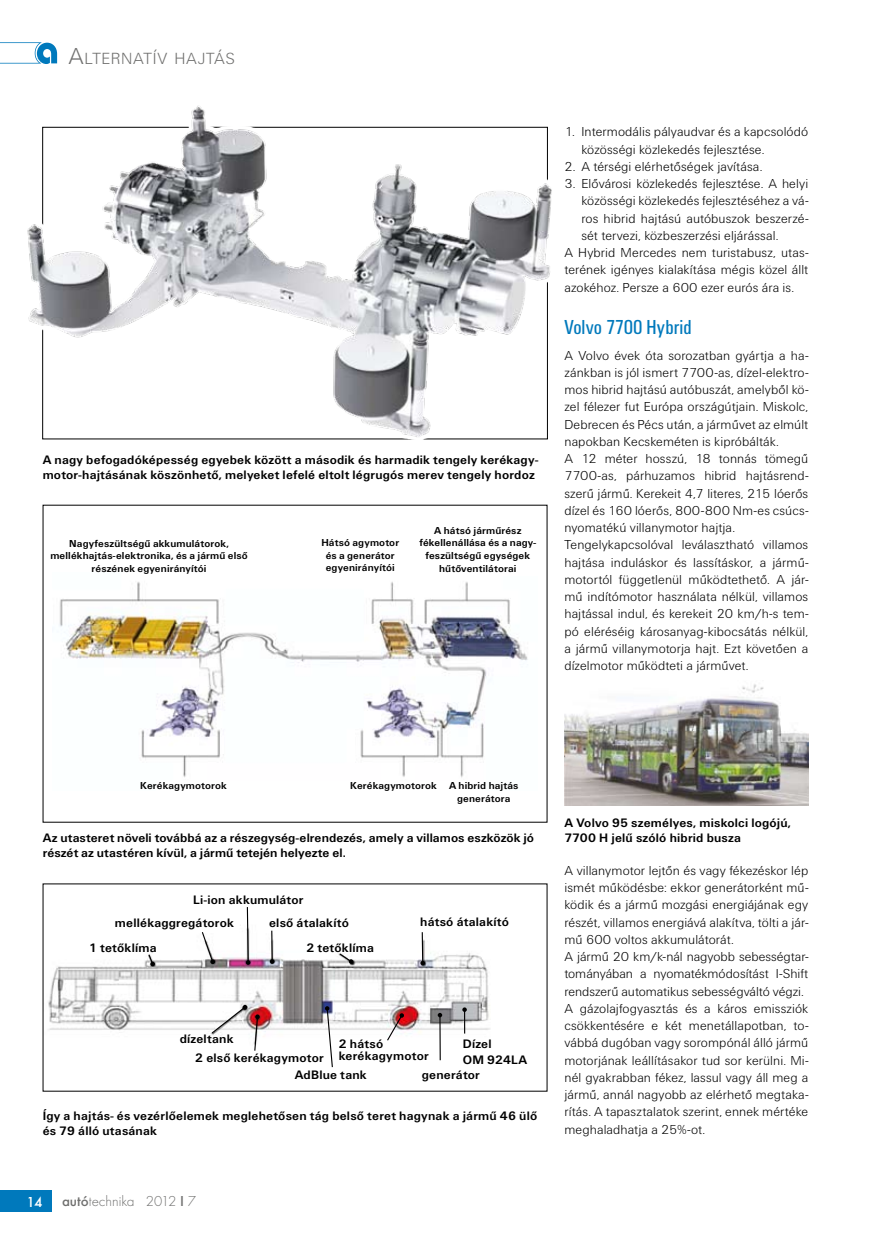
<style>
.page{position:relative;width:872px;height:1246px;background:#fff}
.page>*{position:absolute;margin:0;border:0;box-sizing:border-box;transform-origin:0 0}
.t1{font:21px "U001 Con";color:#0079bc}
.t2{font:16.8px "U001 Lig";letter-spacing:.04em;color:#70706f}
.t3{font:300 15px "Futura TOT";color:#70706f}
.t4{font:500 15px "Futura TOT";color:#fff}
.t5{font:13.5px/17.2px "U001 Lig";letter-spacing:.005em;color:#000}
.t6{font:700 12.75px/15.3px "U001";letter-spacing:.015em;color:#000}
.t7{font:700 10.5px/12.6px "U001";letter-spacing:.01em;color:#000;text-align:center}
.s1{font-size:24px}
.s2{font-weight:500}
</style>
<div class="page">
<div style="left:0;top:1191px;width:51px;height:21px;background:#0079bc"></div>
<svg style="left:0;top:42px;width:57px;height:22px"></svg>
<img style="left:564px;top:684px;width:244px;height:121px">
<img style="left:27px;top:105px;width:525px;height:333px">
<img style="left:59px;top:581px;width:469px;height:197px">
<img style="left:48px;top:952px;width:442px;height:92px">
<svg style="left:325px;top:1006px;width:8px;height:62px"></svg>
<svg style="left:386px;top:1013px;width:18px;height:29px"></svg>
<hr style="left:439px;top:1015px;width:2px;height:45px;background:#000">
<svg style="left:438px;top:1013px;width:4px;height:4px"></svg>
<svg style="left:462px;top:1007px;width:5px;height:26px"></svg>
<svg style="left:246px;top:907px;width:4px;height:58px"></svg>
<svg style="left:270px;top:930px;width:4px;height:34px"></svg>
<svg style="left:201px;top:932px;width:14px;height:32px"></svg>
<svg style="left:147px;top:953px;width:8px;height:13px"></svg>
<svg style="left:338px;top:952px;width:15px;height:12px"></svg>
<svg style="left:420px;top:932px;width:5px;height:33px"></svg>
<svg style="left:254px;top:1014px;width:6px;height:37px"></svg>
<svg style="left:210px;top:1005px;width:37px;height:30px"></svg>
<p class="t2" style="left:68px;top:49px;width:168px"><span class="s1">A</span>LTERNATÍV HAJTÁS</p>
<p class="t6" style="left:43px;top:452px;width:497px">A nagy befogadóképesség egyebek között a második és harmadik tengely kerékagy&shy;motor-hajtásának köszönhető, melyeket lefelé eltolt légrugós merev tengely hordoz</p>
<p class="t7" style="left:50px;top:537px;width:199px">Nagyfeszültségű akkumulátorok, mellékhajtás-elektronika, és a jármű első részének egyenirányítói</p>
<p class="t7" style="left:321px;top:536px;width:79px">Hátsó agymotor és a generátor egyenirányítói</p>
<p class="t7" style="left:419px;top:524px;width:118px">A hátsó járműrész fékellenállása és a nagy&shy;feszültségű egységek hűtőventilátorai</p>
<p class="t5" style="left:581px;top:123px;width:228px;text-indent:-17px">1. Intermodális pályaudvar és a kapcsolódó közösségi közlekedés fejlesztése.</p>
<p class="t5" style="left:564px;top:158px;width:199px">2. A térségi elérhetőségek javítása.</p>
<p class="t5" style="left:564px;top:175px;width:245px">3. Elővárosi közlekedés fejlesztése. A helyi</p>
<p class="t5" style="left:581px;top:192px;width:228px">közösségi közlekedés fejlesztéséhez a vá-</p>
<p class="t5" style="left:581px;top:210px;width:228px">ros hibrid hajtású autóbuszok beszerzé-</p>
<p class="t5" style="left:581px;top:227px;width:198px">sét tervezi, közbeszerzési eljárással.</p>
<p class="t5" style="left:564px;top:244px;width:245px">A Hybrid Mercedes nem turistabusz, utas-</p>
<p class="t5" style="left:564px;top:261px;width:245px">terének igényes kialakítása mégis közel állt</p>
<p class="t5" style="left:564px;top:279px;width:231px">azokéhoz. Persze a 600 ezer eurós ára is.</p>
<p class="t1" style="left:564px;top:315px;width:129px">Volvo 7700 Hybrid</p>
<p class="t5" style="left:564px;top:347px;width:245px">A Volvo évek óta sorozatban gyártja a ha&shy;zánkban is jól ismert 7700-as, dízel-elektro&shy;mos hibrid hajtású autóbuszát, amelyből kö&shy;zel félezer fut Európa országútjain. Miskolc, Debrecen és Pécs után, a járművet az elmúlt napokban Kecskeméten is kipróbálták.<br>A 12 méter hosszú, 18 tonnás tömegű 7700-as, párhuzamos hibrid hajtásrend&shy;szerű jármű. Kerekeit 4,7 literes, 215 lóerős dízel és 160 lóerős, 800-800 Nm-es csúcs&shy;nyomatékú villanymotor hajtja.<br>Tengelykapcsolóval leválasztható villamos hajtása induláskor és lassításkor, a jármű&shy;motortól függetlenül működtethető. A jár&shy;mű indítómotor használata nélkül, villamos hajtással indul, és kerekeit 20 km/h-s tem&shy;pó eléréséig károsanyag-kibocsátás nélkül, a jármű villanymotorja hajt. Ezt követően a dízelmotor működteti a járművet.</p>
<p class="t7" style="left:140px;top:779px;width:88px">Kerékagymotorok</p>
<p class="t7" style="left:457px;top:779px;width:63px;text-align:left;text-indent:-107px">Kerékagymotorok A hibrid hajtás generátora</p>
<p class="t6" style="left:43px;top:830px;width:493px">Az utasteret növeli továbbá az a részegység-elrendezés, amely a villamos eszközök jó részét az utastéren kívül, a jármű tetején helyezte el.</p>
<p class="t6" style="left:269px;top:888px;width:81px;line-height:22.8px;text-indent:-76px">Li-ion akkumulátor<br>első átalakító</p>
<p class="t6" style="left:306px;top:940px;width:69px">2 tetőklíma</p>
<p class="t6" style="left:115px;top:915px;width:121px">mellékaggregátorok</p>
<p class="t6" style="left:89px;top:941px;width:69px">1 tetőklíma</p>
<p class="t6" style="left:420px;top:914px;width:90px">hátsó átalakító</p>
<p class="t6" style="left:180px;top:1031px;width:55px">dízeltank</p>
<p class="t6" style="left:339px;top:1038px;width:91px;line-height:12px">2 hátsó kerékagymotor</p>
<p class="t6" style="left:295px;top:1068px;width:74px">AdBlue tank</p>
<p class="t6" style="left:463px;top:1036px;width:30px">Dízel</p>
<p class="t6" style="left:463px;top:1052px;width:66px">OM 924LA</p>
<p class="t6" style="left:422px;top:1067px;width:60px">generátor</p>
<p class="t6" style="left:195px;top:1050px;width:130px">2 első kerékagymotor</p>
<p class="t6" style="left:43px;top:1108px;width:496px">Így a hajtás- és vezérlőelemek meglehetősen tág belső teret hagynak a jármű 46 ülő és 79 álló utasának</p>
<p class="t4" style="left:27px;top:1193px;width:17px">14</p>
<p class="t3" style="left:62px;top:1193px;width:135px"><span class="s2">autó</span>technika 2012 <span class="s2">I</span> 7</p>
<p class="t6" style="left:564px;top:815px;width:228px">A Volvo 95 személyes, miskolci logójú,<br>7700 H jelű szóló hibrid busza</p>
<p class="t5" style="left:564px;top:862px;width:245px">A villanymotor lejtőn és vagy fékezéskor lép ismét működésbe: ekkor generátorként mű&shy;ködik és a jármű mozgási energiájának egy részét, villamos energiává alakítva, tölti a jár&shy;mű 600 voltos akkumulátorát.<br>A jármű 20 km/k-nál nagyobb sebességtar&shy;tományában a nyomatékmódosítást I-Shift rendszerű automatikus sebességváltó végzi.<br>A gázolajfogyasztás és a káros emissziók csökkentésére e két menetállapotban, to&shy;vábbá dugóban vagy sorompónál álló jármű motorjának leállításakor tud sor kerülni. Mi&shy;nél gyakrabban fékez, lassul vagy áll meg a jármű, annál nagyobb az elérhető megtaka&shy;rítás. A tapasztalatok szerint, ennek mértéke meghaladhatja a 25%-ot.</p>
</div>
